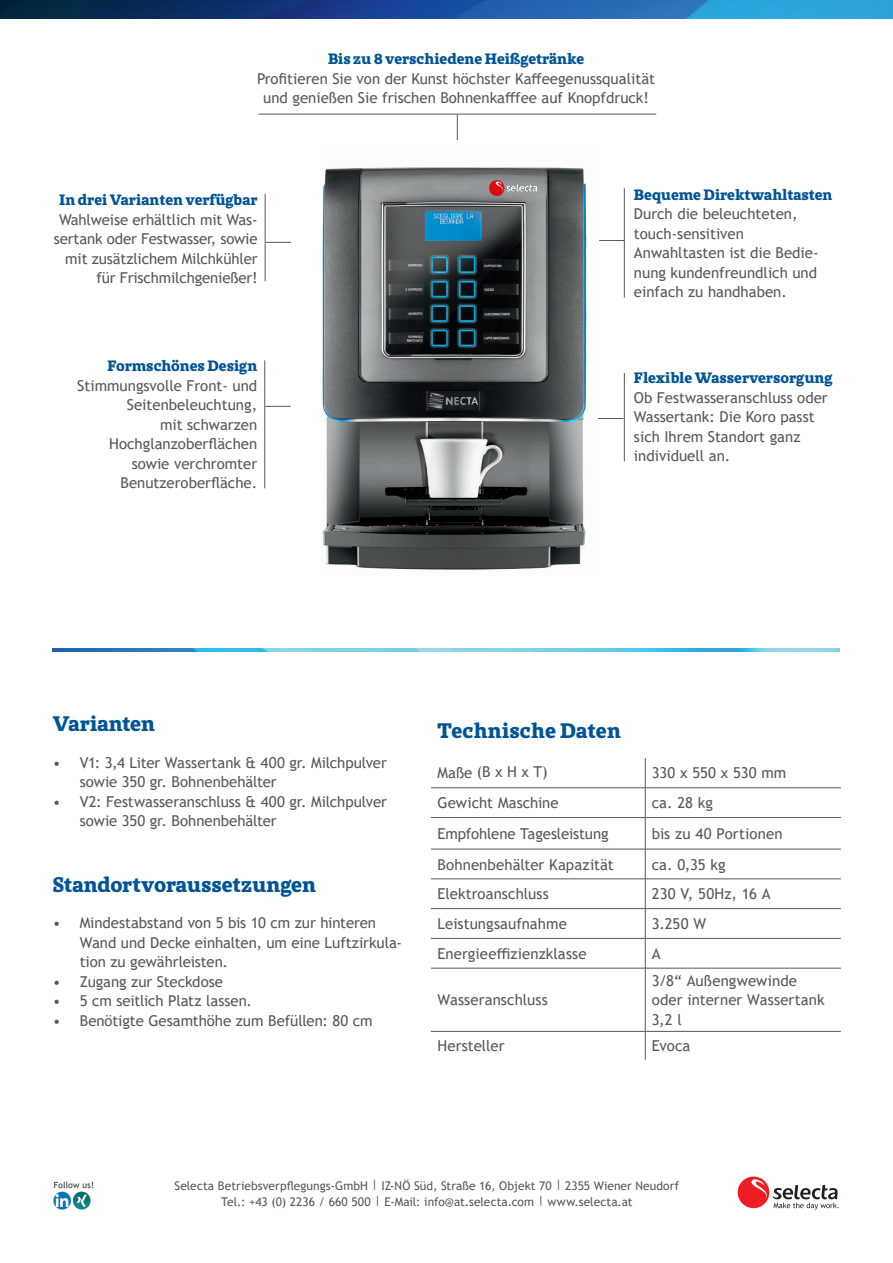
<style>
.page{position:relative;width:893px;height:1263px;background:#fff}
.page>*{position:absolute;margin:0;border:0;box-sizing:border-box;transform-origin:0 0}
.t1{font:900 21px "St Marie Pro";letter-spacing:.005em;color:#005495}
.t2{font:15px/19.5px "Trebuchet MS";color:#57585a}
.t3{font:900 15px "St Marie Pro";color:#005495}
.t4{font:12px/15.9px "Trebuchet MS";letter-spacing:.005em;color:#57585a;text-align:center}
.s1{font-family:"St Marie Pro";font-weight:900;color:#005495}
</style>
<div class="page">
<img style="left:0;top:0;width:893px;height:18px">
<div style="left:738px;top:1176px;width:31px;height:32px;background:#ee1d23;border-radius:50%"></div>
<svg style="left:751px;top:1176px;width:16px;height:23px"></svg>
<svg style="left:773px;top:1185px;width:66px;height:25px"></svg>
<img style="left:53px;top:648px;width:786px;height:3px">
<img style="left:53px;top:1181px;width:41px;height:29px">
<hr style="left:431px;top:787px;width:214px;height:1px;background:#57585a">
<hr style="left:645px;top:787px;width:196px;height:1px;background:#57585a">
<svg style="left:645px;top:758px;width:1px;height:59px"></svg>
<hr style="left:431px;top:817px;width:214px;height:1px;background:#57585a">
<hr style="left:645px;top:817px;width:196px;height:1px;background:#57585a">
<hr style="left:645px;top:818px;width:1px;height:31px;background:#57585a">
<hr style="left:431px;top:849px;width:214px;height:1px;background:#57585a">
<hr style="left:645px;top:849px;width:196px;height:1px;background:#57585a">
<hr style="left:645px;top:849px;width:1px;height:30px;background:#57585a">
<hr style="left:431px;top:878px;width:214px;height:1px;background:#57585a">
<hr style="left:645px;top:878px;width:196px;height:1px;background:#57585a">
<hr style="left:431px;top:908px;width:214px;height:1px;background:#57585a">
<hr style="left:645px;top:908px;width:196px;height:1px;background:#57585a">
<svg style="left:645px;top:879px;width:1px;height:59px"></svg>
<hr style="left:431px;top:938px;width:214px;height:1px;background:#57585a">
<hr style="left:645px;top:938px;width:196px;height:1px;background:#57585a">
<hr style="left:645px;top:938px;width:1px;height:30px;background:#57585a">
<hr style="left:431px;top:1031px;width:214px;height:1px;background:#57585a">
<hr style="left:645px;top:1031px;width:196px;height:1px;background:#57585a">
<svg style="left:645px;top:1031px;width:1px;height:29px"></svg>
<hr style="left:431px;top:968px;width:214px;height:1px;background:#57585a">
<hr style="left:645px;top:968px;width:196px;height:1px;background:#57585a">
<hr style="left:645px;top:968px;width:1px;height:63px;background:#57585a">
<hr style="left:624px;top:188px;width:1px;height:110px;background:#57585a">
<svg style="left:599px;top:240px;width:25px;height:1px"></svg>
<hr style="left:264px;top:360px;width:1px;height:128px;background:#57585a">
<svg style="left:265px;top:406px;width:26px;height:1px"></svg>
<hr style="left:258px;top:114px;width:398px;height:1px;background:#57585a">
<svg style="left:457px;top:114px;width:1px;height:26px"></svg>
<hr style="left:265px;top:194px;width:1px;height:87px;background:#57585a">
<svg style="left:265px;top:242px;width:26px;height:1px"></svg>
<hr style="left:624px;top:373px;width:1px;height:88px;background:#57585a">
<svg style="left:598px;top:418px;width:26px;height:1px"></svg>
<img style="left:322px;top:167px;width:265px;height:403px">
<img style="left:489px;top:180px;width:47px;height:15px">
<p class="t2" style="left:257px;top:49px;width:400px;text-align:center"><span class="s1">Bis zu 8 verschiedene Heißgetränke<br></span>Profitieren Sie von der Kunst höchster Kaffeegenussqualität und genießen Sie frischen Bohnenkafffee auf Knopfdruck!</p>
<p class="t2" style="left:54px;top:190px;width:205px;text-align:right"><span class="s1">In drei Varianten verfügbar<br></span>Wahlweise erhältlich mit Was&shy;sertank oder Festwasser, sowie mit zusätzlichem Milchkühler für Frischmilchgenießer!</p>
<p class="t2" style="left:77px;top:356px;width:181px;text-align:right"><span class="s1">Formschönes Design<br></span>Stimmungsvolle Front- und</p>
<p class="t2" style="left:127px;top:395px;width:132px">Seitenbeleuchtung,</p>
<p class="t2" style="left:160px;top:415px;width:99px">mit schwarzen</p>
<p class="t2" style="left:109px;top:434px;width:149px">Hochglanzoberflächen</p>
<p class="t2" style="left:132px;top:454px;width:127px">sowie verchromter</p>
<p class="t2" style="left:121px;top:473px;width:138px">Benutzeroberfläche.</p>
<p class="t2" style="left:634px;top:184px;width:200px"><span class="s1">Bequeme Direktwahltasten<br></span>Durch die beleuchteten, touch-sensitiven</p>
<p class="t2" style="left:634px;top:243px;width:186px">Anwahltasten ist die Bedie&shy;nung kundenfreundlich und</p>
<p class="t2" style="left:634px;top:282px;width:154px">einfach zu handhaben.</p>
<p class="t3" style="left:634px;top:369px;width:200px">Flexible Wasserversorgung</p>
<p class="t2" style="left:634px;top:388px;width:195px">Ob Festwasseranschluss oder<br>Wassertank: Die Koro passt sich Ihrem Standort ganz</p>
<p class="t2" style="left:634px;top:446px;width:98px">individuell an.</p>
<p class="t1" style="left:53px;top:711px;width:104px">Varianten</p>
<p class="t2" style="left:80px;top:752px;width:309px;text-indent:-27px">• V1: 3,4 Liter Wassertank &amp; 400 gr. Milchpulver sowie 350 gr. Bohnenbehälter</p>
<p class="t2" style="left:80px;top:791px;width:309px;text-indent:-27px">• V2: Festwasseranschluss &amp; 400 gr. Milchpulver sowie 350 gr. Bohnenbehälter</p>
<p class="t1" style="left:53px;top:871px;width:265px">Standortvoraussetzungen</p>
<p class="t2" style="left:80px;top:913px;width:324px;text-indent:-27px">• Mindestabstand von 5 bis 10 cm zur hinteren<br>Wand und Decke einhalten, um eine Luftzirkula&shy;tion zu gewährleisten.</p>
<p class="t2" style="left:53px;top:971px;width:172px">• Zugang zur Steckdose</p>
<p class="t2" style="left:53px;top:991px;width:201px">• 5 cm seitlich Platz lassen.</p>
<p class="t2" style="left:53px;top:1010px;width:321px">• Benötigte Gesamthöhe zum Befüllen: 80 cm</p>
<p class="t1" style="left:437px;top:717px;width:185px">Technische Daten</p>
<p class="t2" style="left:437px;top:762px;width:112px">Maße (B x H x T)</p>
<p class="t2" style="left:652px;top:763px;width:136px">330 x 550 x 530 mm</p>
<p class="t2" style="left:437px;top:793px;width:123px">Gewicht Maschine</p>
<p class="t2" style="left:652px;top:793px;width:63px">ca. 28 kg</p>
<p class="t2" style="left:437px;top:824px;width:173px">Empfohlene Tagesleistung</p>
<p class="t2" style="left:652px;top:824px;width:132px">bis zu 40 Portionen</p>
<p class="t2" style="left:437px;top:854px;width:178px">Bohnenbehälter Kapazität</p>
<p class="t2" style="left:652px;top:854px;width:75px">ca. 0,35 kg</p>
<p class="t2" style="left:437px;top:884px;width:113px">Elektroanschluss</p>
<p class="t2" style="left:652px;top:884px;width:120px">230 V, 50Hz, 16 A</p>
<p class="t2" style="left:437px;top:914px;width:131px">Leistungsaufnahme</p>
<p class="t2" style="left:652px;top:914px;width:56px">3.250 W</p>
<p class="t2" style="left:437px;top:944px;width:151px">Energieeffizienzklasse</p>
<p class="t2" style="left:652px;top:944px;width:10px">A</p>
<p class="t2" style="left:437px;top:990px;width:112px">Wasseranschluss</p>
<p class="t2" style="left:652px;top:970px;width:147px">3/8“ Außengwewinde</p>
<p class="t2" style="left:652px;top:990px;width:174px">oder interner Wassertank<br>3,2 l</p>
<p class="t2" style="left:437px;top:1036px;width:69px">Hersteller</p>
<p class="t2" style="left:652px;top:1036px;width:40px">Evoca</p>
<p class="t4" style="left:174px;top:1177px;width:506px">Selecta Betriebsverpflegungs-GmbH | IZ-NÖ Süd, Straße 16, Objekt 70 | 2355 Wiener Neudorf<br>Tel.: +43 (0) 2236 / 660 500 | E-Mail: info@at.selecta.com | www.selecta.at</p>
</div>
